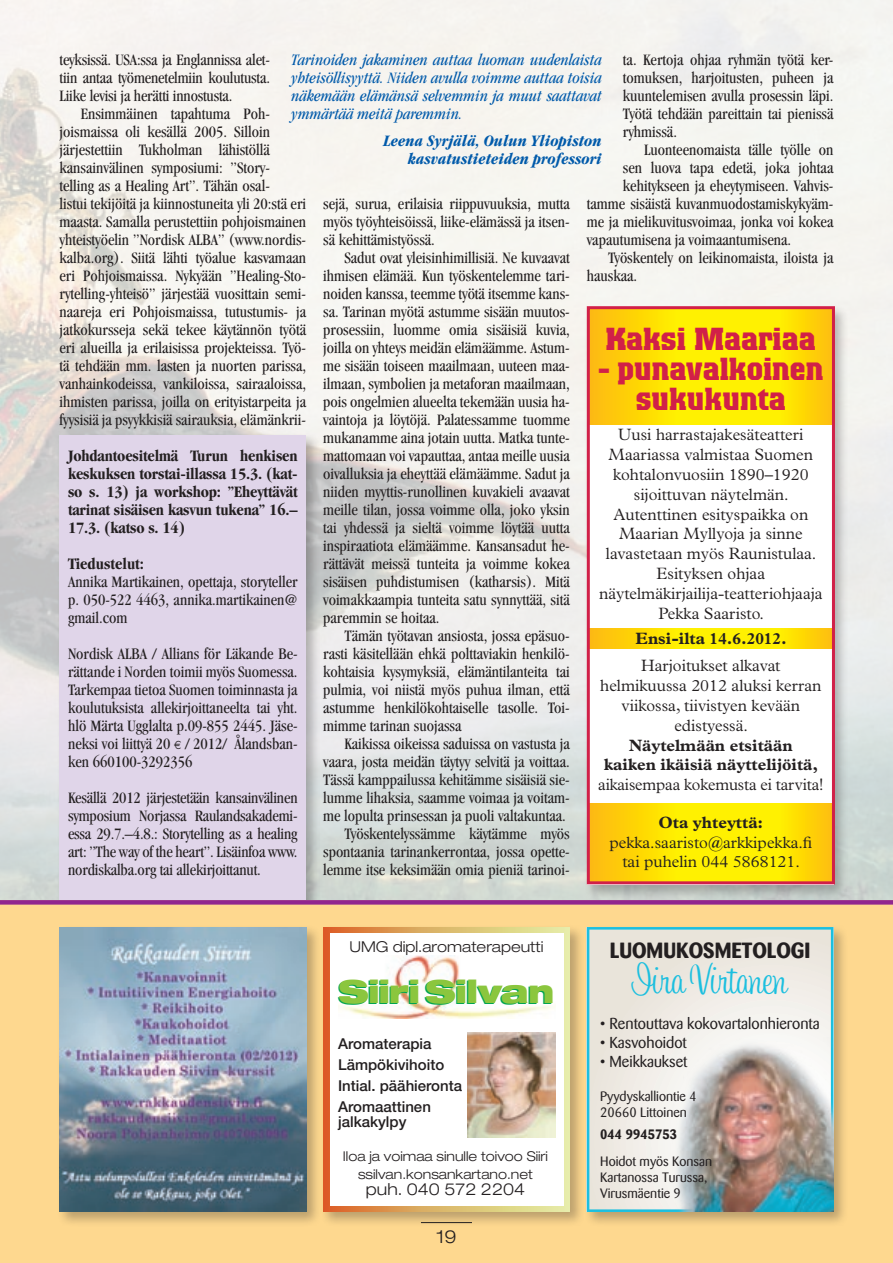
<style>
.page{position:relative;width:893px;height:1263px;background:#fff}
.page>*{position:absolute;margin:0;border:0;box-sizing:border-box;transform-origin:0 0}
.t1{font:36px "Sweetheart Script limited";color:#1cbfdf}
.t2{font:900 expanded 31.8px "Helvetica Neue";letter-spacing:-.03em;color:#00a54f}
.t3{font:700 31.5px/30px "Colossalis";color:#d12048;text-align:center}
.t4{font:700 21.75px "Barmeno";color:#231f20}
.t5{font:300 expanded 18px "Helvetica Neue";color:#231f20}
.t6{font:condensed 16.5px/18px "Garamond";color:#231f20;text-align:justify}
.t7{font:300 16.5px/19.8px "Plantin";color:#231f20;text-align:center}
.t8{font:700 condensed 16.5px/18px "Garamond";letter-spacing:-.01em;color:#231f20;text-align:justify}
.t9{font:italic condensed 16.5px/18px "Garamond";color:#015aaa;text-align:justify}
.t10{font:700 16.5px/19.8px "Plantin";color:#231f20;text-align:center}
.t11{font:italic 700 condensed 16.5px/18px "Garamond";color:#015aaa;text-align:right}
.t12{font:300 expanded 16.5px "Helvetica Neue";color:#231f20}
.t13{font:15.75px "Barmeno";color:#231f20}
.t14{font:500 15px/21px "Helvetica Neue";color:#231f20}
.t15{font:300 expanded 15px "Helvetica Neue";color:#231f20}
.t16{font:13.5px/16.2px "Barmeno";color:#231f20}
.t17{font:300 expanded 13.5px/18px "Helvetica Neue";color:#231f20;text-align:center}
.t18{font:700 13.5px "Barmeno";color:#231f20}
.s1{font-family:"Euro Sans";font-stretch:normal;font-size:12px}
</style>
<div class="page">
<div style="left:583px;top:303px;width:265px;height:596px;background:#231f20;opacity:.3"></div>
<div style="left:587px;top:306px;width:246px;height:579px;background:#fff"></div>
<div style="left:56px;top:432px;width:265px;height:486px;background:#231f20;opacity:.3"></div>
<div style="left:60px;top:435px;width:246px;height:468px;background:#e0d5e9"></div>
<div style="left:0;top:900px;width:893px;height:363px;background:#fed88f"></div>
<div style="left:583px;top:923px;width:265px;height:303px;background:#231f20;opacity:.3"></div>
<svg style="left:587px;top:927px;width:246px;height:285px;fill:#ece7e0"></svg>
<img style="left:656px;top:1038px;width:177px;height:174px">
<div style="left:320px;top:924px;width:264px;height:302px;background:#231f20;opacity:.3"></div>
<svg style="left:323px;top:927px;width:247px;height:285px"></svg>
<div style="left:330px;top:933px;width:233px;height:273px;background:#fff"></div>
<img style="left:338px;top:956px;width:216px;height:62px">
<img style="left:467px;top:1032px;width:88px;height:105px">
<svg style="left:591px;top:804px;width:240px;height:76px"></svg>
<svg style="left:591px;top:310px;width:240px;height:114px"></svg>
<svg style="left:591px;top:628px;width:240px;height:20px"></svg>
<div style="left:587px;top:306px;width:248px;height:578px;border:3px solid #d12048"></div>
<div style="left:0;top:900px;width:893px;height:5px;background:#90268f"></div>
<div style="left:56px;top:923px;width:265px;height:303px;background:#231f20;opacity:.3"></div>
<img style="left:59px;top:927px;width:247px;height:285px">
<hr style="left:421px;top:1222px;width:51px;height:1px;background:#231f20">
<p class="t6" style="left:60px;top:50px;width:212px">teyksissä. USA:ssa ja Englannissa alet&shy;tiin antaa työmenetelmiin koulutusta.<br>Liike levisi ja herätti innostusta.</p>
<p class="t6" style="left:60px;top:104px;width:248px;text-align:left;text-indent:21px">Ensimmäinen tapahtuma Poh&shy;joismaissa oli kesällä 2005. Silloin järjestettiin Tukholman lähistöllä kansainvälinen symposiumi: ”Story&shy;telling as a Healing Art”. Tähän osal-<br>listui tekijöitä ja kiinnostuneita yli 20:stä eri maasta. Samalla perustettiin pohjoismainen yhteistyöelin ”Nordisk ALBA” (www.nordis&shy;kalba.org). Siitä lähti työalue kasvamaan eri Pohjoismaissa. Nykyään ”Healing-Sto&shy;rytelling-yhteisö” järjestää vuosittain semi&shy;naareja eri Pohjoismaissa, tutustumis- ja jatkokursseja sekä tekee käytännön työtä eri alueilla ja erilaisissa projekteissa. Työ&shy;tä tehdään mm. lasten ja nuorten parissa, vanhainkodeissa, vankiloissa, sairaaloissa, ihmisten parissa, joilla on erityistarpeita ja fyysisiä ja psyykkisiä sairauksia, elämänkrii-</p>
<p class="t6" style="left:623px;top:50px;width:212px">ta. Kertoja ohjaa ryhmän työtä ker&shy;tomuksen, harjoitusten, puheen ja kuuntelemisen avulla prosessin läpi.<br>Työtä tehdään pareittain tai pienissä ryhmissä.</p>
<p class="t6" style="left:644px;top:140px;width:191px">Luonteenomaista tälle työlle on</p>
<p class="t6" style="left:623px;top:158px;width:212px">sen luova tapa edetä, joka johtaa</p>
<p class="t6" style="left:623px;top:176px;width:212px">kehitykseen ja eheytymiseen. Vahvis-</p>
<p class="t6" style="left:587px;top:194px;width:248px">tamme sisäistä kuvanmuodostamiskykyäm-</p>
<p class="t6" style="left:587px;top:212px;width:248px">me ja mielikuvitusvoimaa, jonka voi kokea</p>
<p class="t6" style="left:587px;top:230px;width:206px">vapautumisena ja voimaantumisena.</p>
<p class="t6" style="left:608px;top:248px;width:227px">Työskentely on leikinomaista, iloista ja</p>
<p class="t6" style="left:587px;top:266px;width:52px">hauskaa.</p>
<p class="t9" style="left:291px;top:51px;width:312px">Tarinoiden jakaminen auttaa luoman uudenlaista yhteisöllisyyttä. Niiden avulla voimme auttaa toisia näkemään elämänsä selvemmin ja muut saattavat ymmärtää meitä paremmin.</p>
<p class="t11" style="left:384px;top:131px;width:220px">Leena Syrjälä, Oulun Yliopiston kasvatustieteiden professori</p>
<p class="t6" style="left:323px;top:194px;width:248px">sejä, surua, erilaisia riippuvuuksia, mutta myös työyhteisöissä, liike-elämässä ja itsen&shy;sä kehittämistyössä.</p>
<p class="t6" style="left:323px;top:248px;width:248px;text-indent:21px">Sadut ovat yleisinhimillisiä. Ne kuvaavat ihmisen elämää. Kun työskentelemme tari&shy;noiden kanssa, teemme työtä itsemme kans&shy;sa. Tarinan myötä astumme sisään muutos&shy;prosessiin, luomme omia sisäisiä kuvia, joilla on yhteys meidän elämäämme. Astum&shy;me sisään toiseen maailmaan, uuteen maa&shy;ilmaan, symbolien ja metaforan maailmaan, pois ongelmien alueelta tekemään uusia ha&shy;vaintoja ja löytöjä. Palatessamme tuomme mukanamme aina jotain uutta. Matka tunte&shy;mattomaan voi vapauttaa, antaa meille uusia oivalluksia ja eheyttää elämäämme. Sadut ja niiden myyttis-runollinen kuvakieli avaavat meille tilan, jossa voimme olla, joko yksin tai yhdessä ja sieltä voimme löytää uutta inspiraatiota elämäämme. Kansansadut he&shy;rättävät meissä tunteita ja voimme kokea sisäisen puhdistumisen (katharsis). Mitä voimakkaampia tunteita satu synnyttää, sitä paremmin se hoitaa.</p>
<p class="t6" style="left:323px;top:626px;width:248px;text-indent:21px">Tämän työtavan ansiosta, jossa epäsuo&shy;rasti käsitellään ehkä polttaviakin henkilö&shy;kohtaisia kysymyksiä, elämäntilanteita tai pulmia, voi niistä myös puhua ilman, että astumme henkilökohtaiselle tasolle. Toi&shy;mimme tarinan suojassa</p>
<p class="t6" style="left:323px;top:734px;width:248px;text-align:right">Kaikissa oikeissa saduissa on vastusta ja vaara, josta meidän täytyy selvitä ja voittaa.<br>Tässä kamppailussa kehitämme sisäisiä sie&shy;lumme lihaksia, saamme voimaa ja voitam&shy;me lopulta prinsessan ja puoli valtakuntaa.<br>Työskentelyssämme käytämme myös spontaania tarinankerrontaa, jossa opette&shy;lemme itse keksimään omia pieniä tarinoi-</p>
<h3 class="t3" style="left:606px;top:324px;width:212px">Kaksi Maariaa</h3>
<h3 class="t3" style="left:598px;top:354px;width:227px">- punavalkoinen sukukunta</h3>
<p class="t7" style="left:599px;top:425px;width:225px">Uusi harrastajakesäteatteri<br>Maariassa valmistaa Suomen kohtalonvuosiin 1890–1920 sijoittuvan näytelmän.<br>Autenttinen esityspaikka on<br>Maarian Myllyoja ja sinne lavastetaan myös Raunistulaa.<br>Esityksen ohjaa näytelmäkirjailija-teatteriohjaaja<br>Pekka Saaristo.</p>
<p class="t10" style="left:636px;top:628px;width:153px">Ensi-ilta 14.6.2012.</p>
<p class="t7" style="left:600px;top:656px;width:223px">Harjoitukset alkavat helmikuussa 2012 aluksi kerran viikossa, tiivistyen kevään edistyessä.</p>
<p class="t10" style="left:604px;top:735px;width:216px">Näytelmään etsitään kaiken ikäisiä näyttelijöitä,</p>
<p class="t7" style="left:598px;top:775px;width:227px">aikaisempaa kokemusta ei tarvita!</p>
<p class="t10" style="left:658px;top:812px;width:106px">Ota yhteyttä:</p>
<p class="t7" style="left:609px;top:832px;width:205px">pekka.saaristo@arkkipekka.fi tai puhelin 044 5868121.</p>
<p class="t8" style="left:68px;top:446px;width:231px">Johdantoesitelmä Turun henkisen keskuksen torstai-illassa 15.3. (kat&shy;so s. 13) ja workshop: ”Eheyttävät tarinat sisäisen kasvun tukena” 16.– 17.3. (katso s. 14)</p>
<p class="t8" style="left:68px;top:554px;width:77px">Tiedustelut:</p>
<p class="t6" style="left:68px;top:572px;width:231px">Annika Martikainen, opettaja, storyteller p. 050-522 4463, annika.martikainen@ gmail.com</p>
<p class="t6" style="left:68px;top:644px;width:231px">Nordisk ALBA / Allians för Läkande Be&shy;rättande i Norden toimii myös Suomessa.<br>Tarkempaa tietoa Suomen toiminnasta ja koulutuksista allekirjoittaneelta tai yht. hlö Märta Ugglalta p.09-855 2445. Jäse&shy;neksi voi liittyä 20 <span class="s1">e</span> / 2012/ Ålandsban&shy;ken 660100-3292356</p>
<p class="t6" style="left:68px;top:788px;width:231px">Kesällä 2012 järjestetään kansainvälinen symposium Norjassa Raulandsakademi&shy;essa 29.7.–4.8.: Storytelling as a healing art: ”The way of the heart”. Lisäinfoa www. nordiskalba.org tai allekirjoittanut.</p>
<p class="t15" style="left:349px;top:938px;width:196px">UMG dipl.aromaterapeutti</p>
<h2 class="t2" style="left:337px;top:972px;width:217px">Siiri Silvan</h2>
<p class="t14" style="left:338px;top:1033px;width:125px">Aromaterapia<br>Lämpökivihoito<br>Intial. päähieronta<br>Aromaattinen</p>
<p class="t14" style="left:338px;top:1111px;width:70px">jalkakylpy</p>
<p class="t17" style="left:343px;top:1147px;width:207px">Iloa ja voimaa sinulle toivoo Siiri ssilvan.konsankartano.net</p>
<p class="t12" style="left:366px;top:1180px;width:161px">puh. 040 572 2204</p>
<p class="t5" style="left:436px;top:1226px;width:22px">19</p>
<h3 class="t4" style="left:610px;top:937px;width:202px">LUOMUKOSMETOLOGI</h3>
<h1 class="t1" style="left:632px;top:961px;width:157px">IiraVirtanen</h1>
<p class="t13" style="left:600px;top:1014px;width:221px">• Rentouttava kokovartalonhieronta</p>
<p class="t13" style="left:600px;top:1033px;width:88px">• Kasvohoidot</p>
<p class="t13" style="left:600px;top:1052px;width:89px">• Meikkaukset</p>
<p class="t16" style="left:600px;top:1088px;width:98px">Pyydyskalliontie 4<br>20660 Littoinen</p>
<p class="t18" style="left:600px;top:1126px;width:78px">044 9945753</p>
<p class="t16" style="left:600px;top:1153px;width:113px">Hoidot myös Konsan<br>Kartanossa Turussa,<br>Virusmäentie 9</p>
</div>
